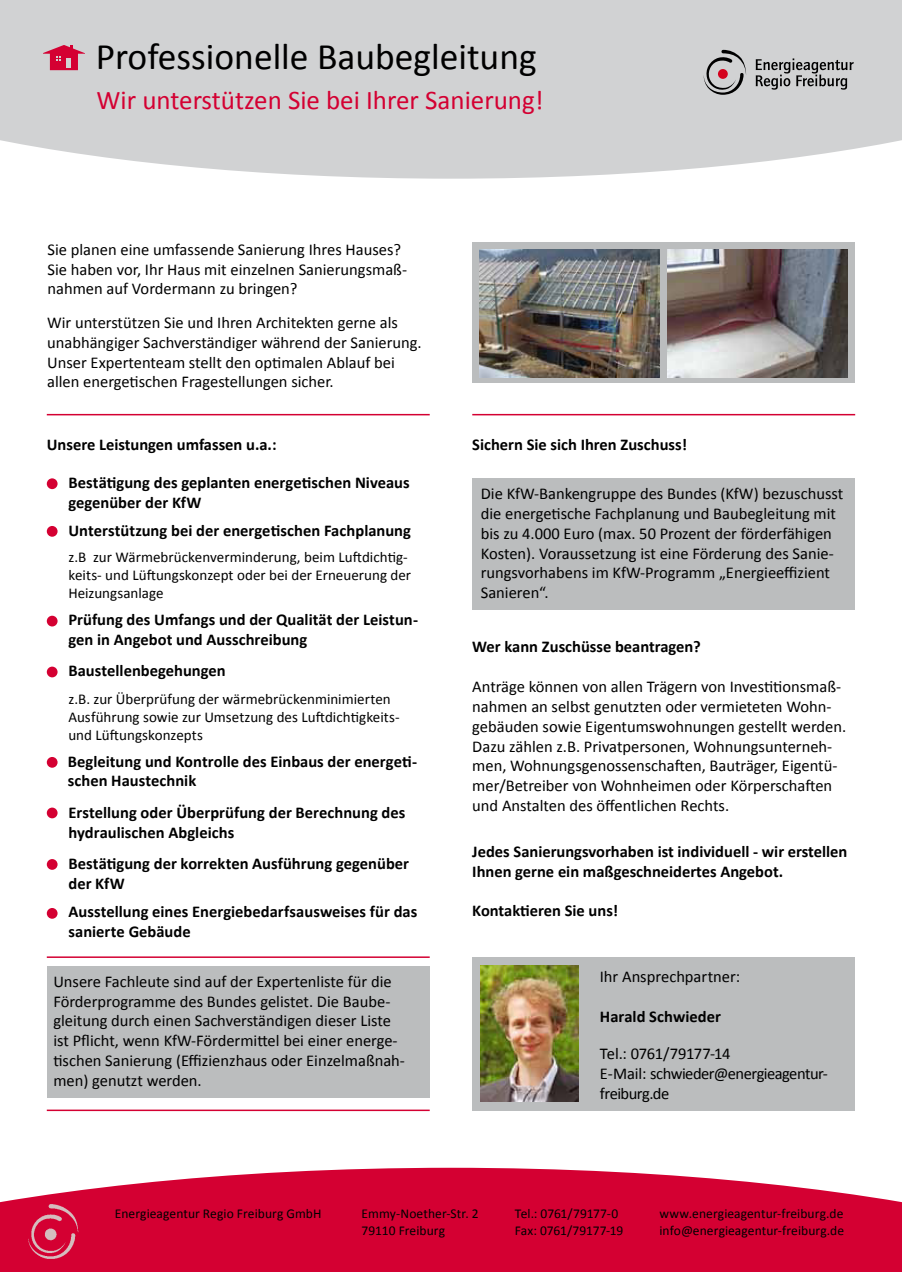
<style>
.page{position:relative;width:902px;height:1272px;background:#fff}
.page>*{position:absolute;margin:0;border:0;box-sizing:border-box;transform-origin:0 0}
.t1{font:37.5px "Calibri";color:#000}
.t2{font:27px "Calibri";color:#d40032}
.t3{font:16.5px/19.8px "Calibri";color:#000}
.t4{font:700 16.5px/19.8px "Calibri";color:#000}
.t5{font:16.5px/19.8px "Calibri";letter-spacing:-.03em;color:#000}
.t6{font:15px/18px "Calibri";color:#000}
.t7{font:13.5px/17px "Calibri";letter-spacing:.005em;color:#000}
</style>
<div class="page">
<div style="left:47px;top:966px;width:382px;height:132px;background:#bbbdbe"></div>
<svg style="left:0;top:1167px;width:901px;height:104px;background:#d91d49"></svg>
<svg style="left:0;top:0;width:901px;height:179px;background:#d4d5d6"></svg>
<svg style="left:755px;top:58px;width:98px;height:32px;background:#9c9c9d"></svg>
<svg style="left:703px;top:50px;width:43px;height:45px;background:#aaa2a4"></svg>
<hr style="left:47px;top:1109px;width:382px;height:2px;background:#d40032">
<div style="left:51px;top:53px;width:26px;height:16px;background:#d40032"></div>
<div style="left:50px;top:52px;width:28px;height:18px;border:1px solid #d40032"></div>
<div style="left:66px;top:58px;width:5px;height:10px;background:#d1d2d3"></div>
<svg style="left:30px;top:29px;width:68px;height:31px;background:#d1aeb7"></svg>
<div style="left:472px;top:957px;width:383px;height:153px;background:#bbbdbe"></div>
<img style="left:480px;top:965px;width:98px;height:136px">
<img style="left:28px;top:1203px;width:51px;height:56px">
<hr style="left:47px;top:956px;width:382px;height:1px;background:#d40032">
<hr style="left:47px;top:414px;width:382px;height:1px;background:#d40032">
<div style="left:472px;top:478px;width:383px;height:132px;background:#bbbdbe"></div>
<hr style="left:472px;top:414px;width:383px;height:1px;background:#d40032">
<div style="left:472px;top:242px;width:383px;height:141px;background:#bbbdbe"></div>
<img style="left:479px;top:249px;width:180px;height:128px">
<img style="left:668px;top:249px;width:179px;height:128px">
<div style="left:47px;top:526px;width:11px;height:10px;background:#d40032;border-radius:50%"></div>
<div style="left:47px;top:615px;width:11px;height:11px;background:#d40032;border-radius:50%"></div>
<div style="left:47px;top:757px;width:11px;height:10px;background:#d40032;border-radius:50%"></div>
<div style="left:47px;top:807px;width:11px;height:11px;background:#d40032;border-radius:50%"></div>
<div style="left:47px;top:666px;width:11px;height:11px;background:#d40032;border-radius:50%"></div>
<div style="left:47px;top:859px;width:11px;height:10px;background:#d40032;border-radius:50%"></div>
<div style="left:47px;top:478px;width:11px;height:11px;background:#d40032;border-radius:50%"></div>
<div style="left:47px;top:908px;width:11px;height:10px;background:#d40032;border-radius:50%"></div>
<h1 class="t1" style="left:96px;top:42px;width:442px">Professionelle Baubegleitung</h1>
<h2 class="t2" style="left:97px;top:83px;width:448px">Wir unterstützen Sie bei Ihrer Sanierung!</h2>
<p class="t3" style="left:48px;top:240px;width:361px">Sie planen eine umfassende Sanierung Ihres Hauses?<br>Sie haben vor, Ihr Haus mit einzelnen Sanierungsmaß&shy;nahmen auf Vordermann zu bringen?</p>
<p class="t3" style="left:47px;top:312px;width:376px">Wir unterstützen Sie und Ihren Architekten gerne als unabhängiger Sachverständiger während der Sanierung.<br>Unser Expertenteam stellt den opimalen Ablauf bei allen energeischen Fragestellungen sicher.</p>
<p class="t4" style="left:47px;top:436px;width:231px">Unsere Leistungen umfassen u.a.:</p>
<p class="t4" style="left:68px;top:472px;width:342px">Bestäigung des geplanten energeischen Niveaus gegenüber der KfW</p>
<p class="t4" style="left:68px;top:520px;width:344px">Unterstützung bei der energeischen Fachplanung</p>
<p class="t6" style="left:68px;top:548px;width:344px">z.B zur Wärmebrückenverminderung, beim Lutdichig&shy;keits- und Lütungskonzept oder bei der Erneuerung der<br>Heizungsanlage</p>
<p class="t4" style="left:68px;top:611px;width:351px">Prüfung des Umfangs und der Qualität der Leistun&shy;gen in Angebot und Ausschreibung</p>
<p class="t4" style="left:68px;top:662px;width:159px">Baustellenbegehungen</p>
<p class="t6" style="left:68px;top:690px;width:333px">z.B. zur Überprüfung der wärmebrückenminimierten<br>Ausführung sowie zur Umsetzung des Lutdichigkeits&shy;und Lütungskonzepts</p>
<p class="t4" style="left:68px;top:751px;width:351px">Begleitung und Kontrolle des Einbaus der energei&shy;schen Haustechnik</p>
<p class="t4" style="left:68px;top:802px;width:338px">Erstellung oder Überprüfung der Berechnung des hydraulischen Abgleichs</p>
<p class="t4" style="left:68px;top:854px;width:342px">Bestäigung der korrekten Ausführung gegenüber der KfW</p>
<p class="t4" style="left:69px;top:903px;width:350px">Ausstellung eines Energiebedarfsausweises für das sanierte Gebäude</p>
<p class="t3" style="left:53px;top:971px;width:353px">Unsere Fachleute sind auf der Expertenliste für die Förderprogramme des Bundes gelistet. Die Baube&shy;gleitung durch einen Sachverständigen dieser Liste ist Plicht, wenn KfW-Fördermitel bei einer energe&shy;ischen Sanierung (Eizienzhaus oder Einzelmaßnah&shy;men) genutzt werden.</p>
<p class="t4" style="left:472px;top:436px;width:216px">Sichern Sie sich Ihren Zuschuss!</p>
<p class="t3" style="left:480px;top:485px;width:364px">Die KfW-Bankengruppe des Bundes (KfW) bezuschusst die energeische Fachplanung und Baubegleitung mit bis zu 4.000 Euro (max. 50 Prozent der förderfähigen Kosten). Voraussetzung ist eine Förderung des Sanie&shy;rungsvorhabens im KfW-Programm „Energieeizient Sanieren“.</p>
<p class="t4" style="left:472px;top:638px;width:230px">Wer kann Zuschüsse beantragen?</p>
<p class="t3" style="left:472px;top:676px;width:375px">Anträge können von allen Trägern von Invesiionsmaß&shy;nahmen an selbst genutzten oder vermieteten Wohn&shy;gebäuden sowie Eigentumswohnungen gestellt werden.<br>Dazu zählen z.B. Privatpersonen, Wohnungsunterneh&shy;men, Wohnungsgenossenschaten, Bauträger, Eigentü&shy;mer/Betreiber von Wohnheimen oder Körperschaten und Anstalten des öfentlichen Rechts.</p>
<p class="t4" style="left:472px;top:843px;width:376px">Jedes Sanierungsvorhaben ist individuell - wir erstellen<br>Ihnen gerne ein maßgeschneidertes Angebot.</p>
<p class="t4" style="left:472px;top:901px;width:147px">Kontakieren Sie uns!</p>
<p class="t3" style="left:600px;top:967px;width:142px">Ihr Ansprechpartner:</p>
<p class="t4" style="left:600px;top:1007px;width:122px">Harald Schwieder</p>
<p class="t5" style="left:600px;top:1044px;width:229px">Tel.: 0761/79177-14<br>E-Mail: schwieder@energieagentur&shy;freiburg.de</p>
<p class="t7" style="left:361px;top:1206px;width:118px">Emmy-Noether-Str. 2<br>79110 Freiburg</p>
<p class="t7" style="left:514px;top:1206px;width:110px">Tel.: 0761/79177-0<br>Fax: 0761/79177-19</p>
<p class="t7" style="left:115px;top:1206px;width:208px">Energieagentur Regio Freiburg GmbH</p>
<p class="t7" style="left:659px;top:1206px;width:186px">www.energieagentur-freiburg.de info@energieagentur-freiburg.de</p>
</div>
